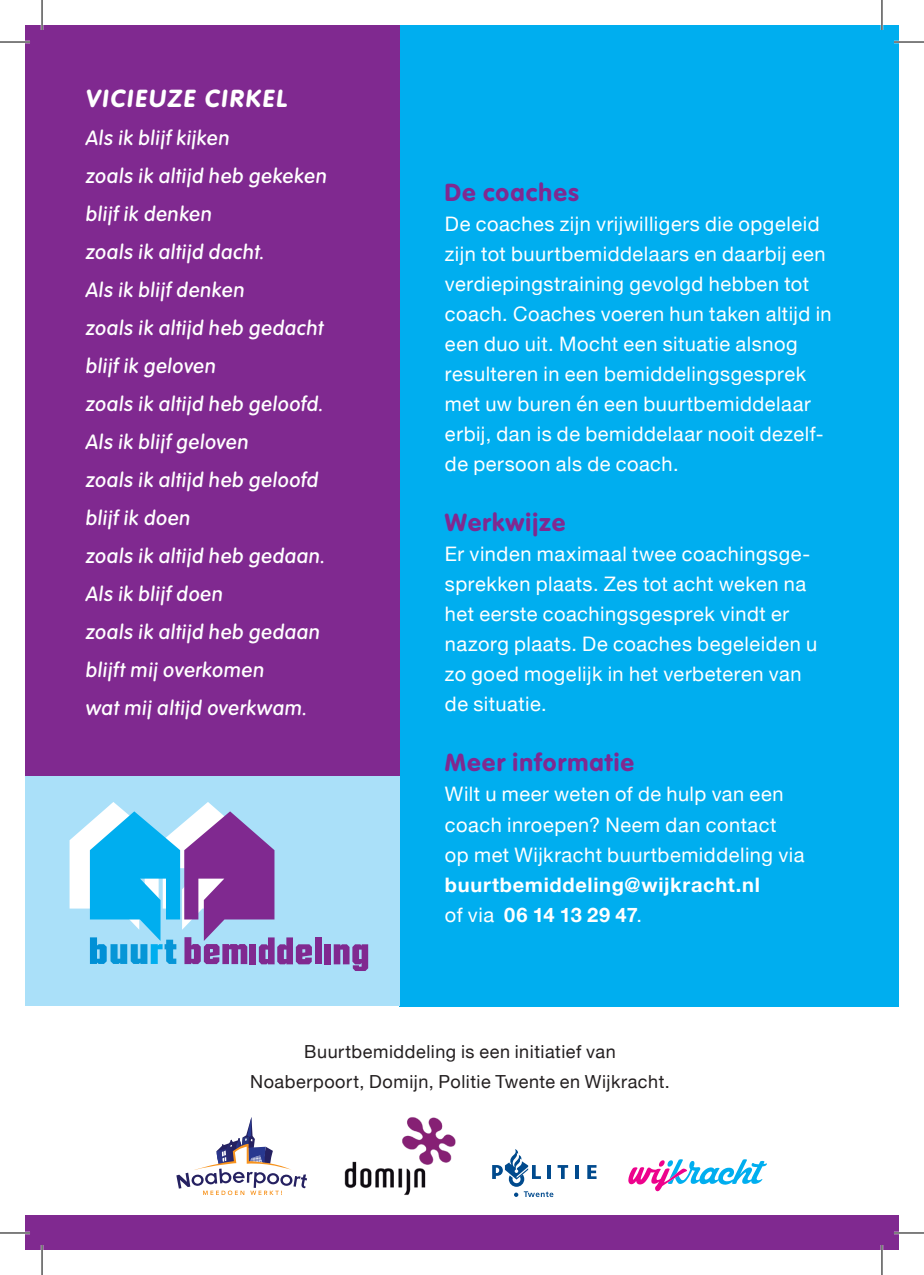
<style>
.page{position:relative;width:924px;height:1275px;background:#fff}
.page>*{position:absolute;margin:0;border:0;box-sizing:border-box;transform-origin:0 0}
.t1{font:700 24px "Volkswagen";letter-spacing:.045em;color:#802990}
.t2{font:italic 700 24px "Volkswagen";letter-spacing:.08em;color:#fff}
.t3{font:20px/30px "Helvetica Neue";letter-spacing:.025em;color:#fff}
.t4{font:italic 500 20px/38px "Volkswagen";letter-spacing:.03em;color:#fff}
.t5{font:700 20px/30px "Helvetica Neue";letter-spacing:.035em;color:#fff}
.t6{font:18px/30px "Helvetica Neue";letter-spacing:.03em;color:#231f20;text-align:center}
.s1{font-weight:400}
</style>
<div class="page">
<div style="left:399px;top:25px;width:499px;height:981px;background:#00aeef"></div>
<div style="left:25px;top:1216px;width:873px;height:34px;background:#802990"></div>
<div style="left:25px;top:25px;width:374px;height:751px;background:#802990"></div>
<div style="left:25px;top:776px;width:374px;height:230px;background:#aae0f9"></div>
<img style="left:344px;top:1117px;width:112px;height:78px">
<svg style="left:587px;top:1165px;width:9px;height:14px"></svg>
<svg style="left:575px;top:1165px;width:3px;height:14px"></svg>
<svg style="left:492px;top:1149px;width:76px;height:48px"></svg>
<svg style="left:628px;top:1159px;width:138px;height:32px"></svg>
<svg style="left:176px;top:1117px;width:131px;height:78px"></svg>
<div style="left:314px;top:937px;width:7px;height:27px;background:#802990"></div>
<div style="left:324px;top:944px;width:6px;height:20px;background:#802990"></div>
<svg style="left:333px;top:944px;width:35px;height:27px"></svg>
<svg style="left:69px;top:802px;width:243px;height:162px"></svg>
<hr style="left:0;top:41px;width:30px;height:2px;background:#fff">
<hr style="left:893px;top:41px;width:30px;height:2px;background:#fff">
<hr style="left:0;top:1231px;width:30px;height:3px;background:#fff">
<hr style="left:893px;top:1231px;width:30px;height:3px;background:#fff">
<hr style="left:41px;top:0;width:2px;height:30px;background:#fff">
<hr style="left:41px;top:1245px;width:2px;height:30px;background:#fff">
<hr style="left:880px;top:0;width:2px;height:30px;background:#fff">
<hr style="left:880px;top:1245px;width:2px;height:30px;background:#fff">
<hr style="left:0;top:42px;width:30px;height:1px;background:#000">
<hr style="left:893px;top:42px;width:30px;height:1px;background:#000">
<hr style="left:0;top:1232px;width:30px;height:1px;background:#000">
<hr style="left:893px;top:1232px;width:30px;height:1px;background:#000">
<hr style="left:42px;top:0;width:1px;height:30px;background:#000">
<hr style="left:42px;top:1245px;width:1px;height:30px;background:#000">
<hr style="left:881px;top:0;width:1px;height:30px;background:#000">
<hr style="left:881px;top:1245px;width:1px;height:30px;background:#000">
<p class="t2" style="left:85px;top:83px;width:203px">VICIEUZE CIRKEL</p>
<p class="t4" style="left:85px;top:119px;width:242px">Als ik blijf kijken<br>zoals ik altijd heb gekeken blijf ik denken<br>zoals ik altijd dacht.<br>Als ik blijf denken<br>zoals ik altijd heb gedacht blijf ik geloven<br>zoals ik altijd heb geloofd.<br>Als ik blijf geloven<br>zoals ik altijd heb geloofd blijf ik doen<br>zoals ik altijd heb gedaan.<br>Als ik blijf doen<br>zoals ik altijd heb gedaan blijft mij overkomen<br>wat mij altijd overkwam.</p>
<p class="t1" style="left:445px;top:178px;width:135px">De coaches</p>
<p class="t3" style="left:445px;top:210px;width:388px">De coaches zijn vrijwilligers die opgeleid zijn tot buurtbemiddelaars en daarbij een verdiepingstraining gevolgd hebben tot coach. Coaches voeren hun taken altijd in een duo uit. Mocht een situatie alsnog resulteren in een bemiddelingsgesprek met uw buren én een buurtbemiddelaar erbij, dan is de bemiddelaar nooit dezelf&shy;de persoon als de coach.</p>
<p class="t1" style="left:445px;top:508px;width:122px">Werkwijze</p>
<p class="t3" style="left:445px;top:540px;width:373px">Er vinden maximaal twee coachingsge&shy;sprekken plaats. Zes tot acht weken na het eerste coachingsgesprek vindt er nazorg plaats. De coaches begeleiden u zo goed mogelijk in het verbeteren van de situatie.</p>
<p class="t1" style="left:445px;top:748px;width:190px">Meer informatie</p>
<p class="t3" style="left:444px;top:780px;width:361px">Wilt u meer weten of de hulp van een coach inroepen? Neem dan contact op met Wijkracht buurtbemiddeling via</p>
<p class="t5" style="left:444px;top:870px;width:316px">buurtbemiddeling@wijkracht.nl <span class="s1">of via</span> 06 14 13 29 47<span class="s1">.</span></p>
<p class="t6" style="left:250px;top:1037px;width:421px">Buurtbemiddeling is een initiatief van<br>Noaberpoort, Domijn, Politie Twente en Wijkracht.</p>
</div>
